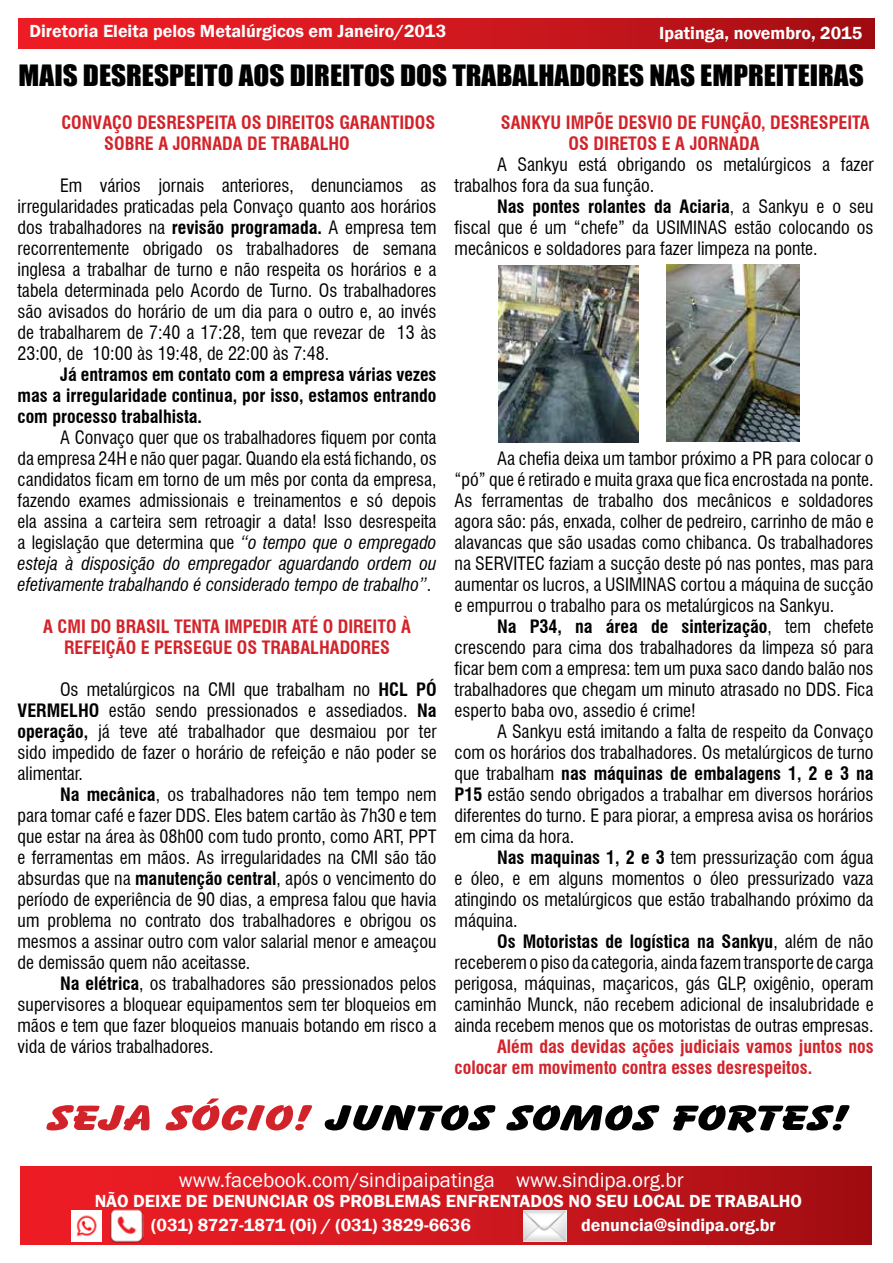
<style>
.page{position:relative;width:893px;height:1263px;background:#fff}
.page>*{position:absolute;margin:0;border:0;box-sizing:border-box;transform-origin:0 0}
.t1{font:800 36px "Balloon BT";color:#000;scale:1.49 1}
.t2{font:27px "Impact";color:#000;scale:1.08 1}
.t3{font:21px "Franklin Gothic";color:#fff}
.t4{font:condensed 18px/21px "Swiss 721 BT";color:#000;text-align:justify}
.t5{font:700 condensed 18px/21px "Swiss 721 BT";color:#d2232a}
.t6{font:600 18px/24.3px "Franklin Gothic";color:#fff}
.t7{font:700 condensed 18px/21px "Swiss 721 BT";color:#000;text-align:justify}
.s1{font-weight:700}
.s2{font-style:italic}
.s3{color:#d2232a}
</style>
<div class="page">
<div style="left:18px;top:18px;width:857px;height:31px;background:linear-gradient(to right,#f51f27,#a60f14)"></div>
<div style="left:21px;top:1166px;width:850px;height:78px;background:linear-gradient(to right,#f51f27,#a61015)"></div>
<img style="left:523px;top:1211px;width:43px;height:30px">
<img style="left:109px;top:1208px;width:34px;height:34px">
<img style="left:71px;top:1210px;width:31px;height:31px">
<img style="left:498px;top:266px;width:140px;height:176px">
<img style="left:666px;top:264px;width:133px;height:178px">
<p class="t6" style="left:30px;top:19px;width:418px">Diretoria Eleita pelos Metalúrgicos em Janeiro/2013</p>
<p class="t6" style="left:659px;top:21px;width:205px">Ipatinga, novembro, 2015</p>
<h2 class="t2" style="left:19px;top:54px;width:472px">MAIS DESRESPEITO AOS DIREITOS DOS TRABALHADOR</h2>
<h2 class="t2" style="left:617px;top:54px;width:105px">ES NAS EMPR</h2>
<h2 class="t2" style="left:764px;top:54px;width:94px">EITEIRAS</h2>
<p class="t5" style="left:104px;top:112px;width:332px;text-indent:-43px">CONVAÇO DESRESPEITA OS DIREITOS GARANTIDOS<br>SOBRE A JORNADA DE TRABALHO</p>
<p class="t4" style="left:18px;top:175px;width:420px;text-indent:43px">Em vários jornais anteriores, denunciamos as irregularidades praticadas pela Convaço quanto aos horários dos trabalhadores na <span class="s1">revisão programada.</span> A empresa tem recorrentemente obrigado os trabalhadores de semana inglesa a trabalhar de turno e não respeita os horários e a tabela determinada pelo Acordo de Turno. Os trabalhadores são avisados do horário de um dia para o outro e, ao invés de trabalharem de 7:40 a 17:28, tem que revezar de 13 às 23:00, de 10:00 às 19:48, de 22:00 às 7:48.</p>
<p class="t7" style="left:18px;top:364px;width:421px;text-indent:43px">Já entramos em contato com a empresa várias vezes mas a irregularidade continua, por isso, estamos entrando com processo trabalhista.</p>
<p class="t4" style="left:18px;top:427px;width:421px;text-indent:43px">A Convaço quer que os trabalhadores fiquem por conta da empresa 24H e não quer pagar. Quando ela está fichando, os candidatos ficam em torno de um mês por conta da empresa, fazendo exames admissionais e treinamentos e só depois ela assina a carteira sem retroagir a data! Isso desrespeita a legislação que determina que <span class="s2">“o tempo que o empregado esteja à disposição do empregador aguardando ordem ou efetivamente trabalhando é considerado tempo de trabalho”</span>.</p>
<p class="t5" style="left:43px;top:616px;width:369px;text-align:center">A CMI DO BRASIL TENTA IMPEDIR ATÉ O DIREITO À<br>REFEIÇÃO E PERSEGUE OS TRABALHADORES</p>
<p class="t4" style="left:18px;top:679px;width:421px;text-indent:43px">Os metalúrgicos na CMI que trabalham no <span class="s1">HCL PÓ VERMELHO</span> estão sendo pressionados e assediados. <span class="s1">Na operação,</span> já teve até trabalhador que desmaiou por ter sido impedido de fazer o horário de refeição e não poder se alimentar.</p>
<p class="t4" style="left:18px;top:784px;width:421px;text-indent:43px"><span class="s1">Na mecânica</span>, os trabalhadores não tem tempo nem para tomar café e fazer DDS. Eles batem cartão às 7h30 e tem que estar na área às 08h00 com tudo pronto, como ART, PPT e ferramentas em mãos. As irregularidades na CMI são tão absurdas que na <span class="s1">manutenção central</span>, após o vencimento do período de experiência de 90 dias, a empresa falou que havia um problema no contrato dos trabalhadores e obrigou os mesmos a assinar outro com valor salarial menor e ameaçou de demissão quem não aceitasse.</p>
<p class="t4" style="left:18px;top:973px;width:420px;text-indent:43px"><span class="s1">Na elétrica</span>, os trabalhadores são pressionados pelos supervisores a bloquear equipamentos sem ter bloqueios em mãos e tem que fazer bloqueios manuais botando em risco a vida de vários trabalhadores.</p>
<p class="t5" style="left:569px;top:112px;width:303px;text-indent:-68px">SANKYU IMPÕE DESVIO DE FUNÇÃO, DESRESPEITA<br>OS DIRETOS E A JORNADA</p>
<p class="t4" style="left:455px;top:154px;width:420px;text-indent:43px">A Sankyu está obrigando os metalúrgicos a fazer trabalhos fora da sua função.</p>
<p class="t4" style="left:455px;top:196px;width:420px;text-indent:43px"><span class="s1">Nas pontes rolantes da Aciaria</span>, a Sankyu e o seu fiscal que é um “chefe” da USIMINAS estão colocando os mecânicos e soldadores para fazer limpeza na ponte.</p>
<p class="t4" style="left:455px;top:448px;width:421px;text-indent:43px">Aa chefia deixa um tambor próximo a PR para colocar o “pó” que é retirado e muita graxa que fica encrostada na ponte.<br>As ferramentas de trabalho dos mecânicos e soldadores agora são: pás, enxada, colher de pedreiro, carrinho de mão e alavancas que são usadas como chibanca. Os trabalhadores na SERVITEC faziam a sucção deste pó nas pontes, mas para aumentar os lucros, a USIMINAS cortou a máquina de sucção e empurrou o trabalho para os metalúrgicos na Sankyu.</p>
<p class="t4" style="left:455px;top:616px;width:420px;text-indent:43px"><span class="s1">Na P34, na área de sinterização</span>, tem chefete crescendo para cima dos trabalhadores da limpeza só para ficar bem com a empresa: tem um puxa saco dando balão nos trabalhadores que chegam um minuto atrasado no DDS. Fica esperto baba ovo, assedio é crime!</p>
<p class="t4" style="left:455px;top:721px;width:421px;text-indent:43px">A Sankyu está imitando a falta de respeito da Convaço com os horários dos trabalhadores. Os metalúrgicos de turno que trabalham <span class="s1">nas máquinas de embalagens 1, 2 e 3 na P15</span> estão sendo obrigados a trabalhar em diversos horários diferentes do turno. E para piorar, a empresa avisa os horários em cima da hora.</p>
<p class="t4" style="left:455px;top:847px;width:421px;text-indent:43px"><span class="s1">Nas maquinas 1, 2 e 3</span> tem pressurização com água e óleo, e em alguns momentos o óleo pressurizado vaza atingindo os metalúrgicos que estão trabalhando próximo da máquina.</p>
<p class="t4" style="left:455px;top:931px;width:421px;text-indent:43px"><span class="s1">Os Motoristas de logística na Sankyu</span>, além de não receberem o piso da categoria, ainda fazem transporte de carga perigosa, máquinas, maçaricos, gás GLP, oxigênio, operam caminhão Munck, não recebem adicional de insalubridade e ainda recebem menos que os motoristas de outras empresas.</p>
<p class="t5" style="left:455px;top:1036px;width:420px;text-indent:43px">Além das devidas ações judiciais vamos juntos nos colocar em movimento contra esses desrespeitos.</p>
<h1 class="t1" style="left:48px;top:1096px;width:539px"><span class="s3">SEJA SÓCIO!</span> JUNTOS SOMOS FORTES!</h1>
<p class="t3" style="left:179px;top:1167px;width:506px">www.facebook.com/sindipaipatinga www.sindipa.org.br</p>
<p class="t6" style="left:151px;top:1189px;width:652px;text-indent:-57px">NÃO DEIXE DE DENUNCIAR OS PROBLEMAS ENFRENTADOS NO SEU LOCAL DE TRABALHO (031) 8727-1871 (Oi) / (031) 3829-6636</p>
<p class="t6" style="left:581px;top:1213px;width:196px">denuncia@sindipa.org.br</p>
</div>
